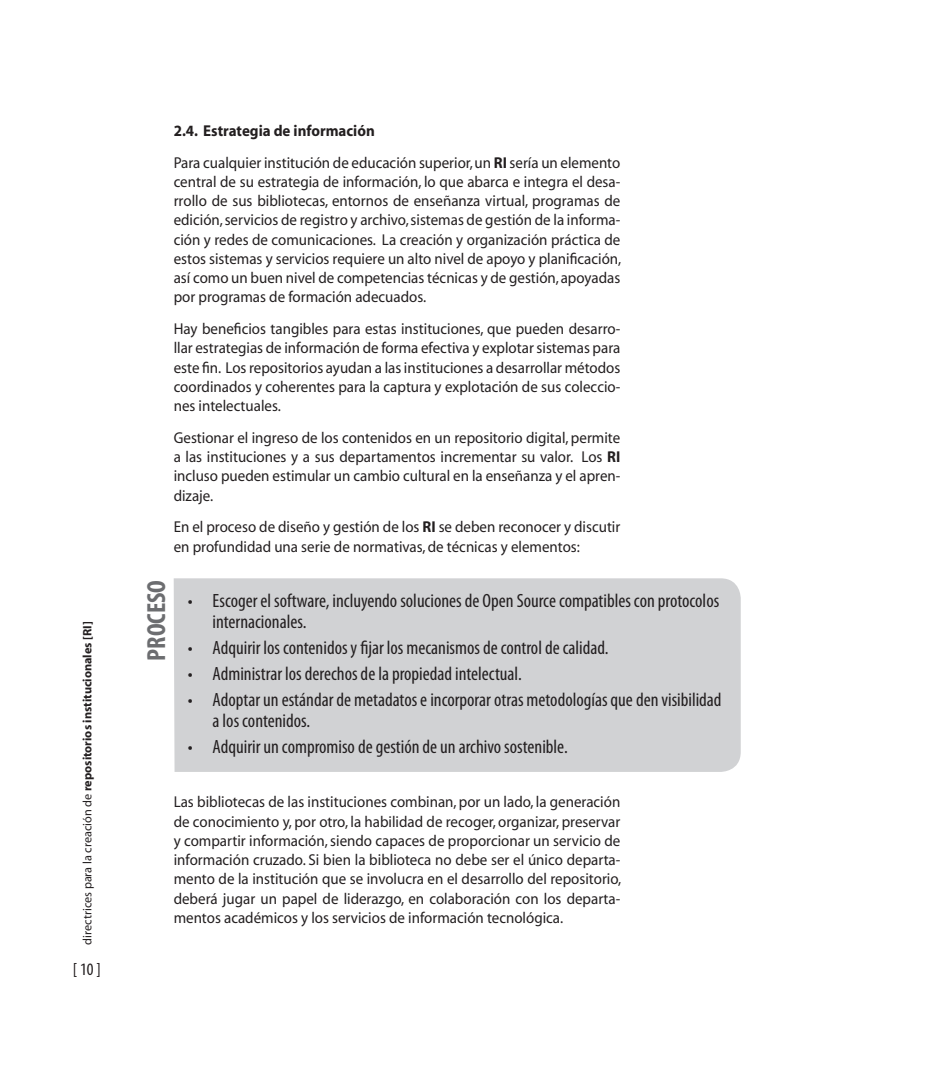
<style>
.page{position:relative;width:943px;height:1092px;background:#fff}
.page>*{position:absolute;margin:0;border:0;box-sizing:border-box;transform-origin:0 0}
.t1{font:700 condensed 26.25px "Myriad Pro";color:#6c6d70}
.t2{font:condensed 19.25px/21px "Myriad Pro";color:#231f20}
.t3{font:condensed 17.5px "Myriad Pro";color:#231f20}
.t4{font:15.75px/19.2px "Myriad";color:#231f20;text-align:justify;scale:.95 1}
.t5{font:700 12.25px "Myriad";color:#231f20}
.s1{font-weight:400}
.s2{font-weight:700}
</style>
<div class="page">
<div style="left:174px;top:578px;width:566px;height:193px;background:#d1d2d4"></div>
<p class="t5" style="left:81px;top:944px;width:325px;rotate:-90deg"><span class="s1">directrices para la creación de</span> repositorios institucionales [RI]</p>
<p class="t3" style="left:73px;top:958px;width:29px">[ 10]</p>
<p class="t4" style="left:174px;top:115px;width:471px;line-height:31.7px"><span class="s2">2.4. Estrategia de información<br></span>Para cualquier institución de educación superior, un <span class="s2">RI</span> sería un elemento</p>
<p class="t4" style="left:174px;top:173px;width:472px">central de su estrategia de información, lo que abarca e integra el desa&shy;rrollo de sus bibliotecas, entornos de enseñanza virtual, programas de edición, servicios de registro y archivo, sistemas de gestión de la informa&shy;ción y redes de comunicaciones. La creación y organización práctica de estos sistemas y servicios requiere un alto nivel de apoyo y planificación, así como un buen nivel de competencias técnicas y de gestión, apoyadas por programas de formación adecuados.</p>
<p class="t4" style="left:174px;top:320px;width:472px">Hay beneficios tangibles para estas instituciones, que pueden desarro&shy;llar estrategias de información de forma efectiva y explotar sistemas para este fin. Los repositorios ayudan a las instituciones a desarrollar métodos coordinados y coherentes para la captura y explotación de sus coleccio&shy;nes intelectuales.</p>
<p class="t4" style="left:174px;top:428px;width:471px">Gestionar el ingreso de los contenidos en un repositorio digital, permite a las instituciones y a sus departamentos incrementar su valor. Los <span class="s2">RI </span>incluso pueden estimular un cambio cultural en la enseñanza y el apren&shy;dizaje.</p>
<p class="t4" style="left:174px;top:518px;width:471px">En el proceso de diseño y gestión de los <span class="s2">RI</span> se deben reconocer y discutir en profundidad una serie de normativas, de técnicas y elementos:</p>
<h1 class="t1" style="left:140px;top:660px;width:82px;rotate:-90deg">PROCESO</h1>
<p class="t2" style="left:213px;top:590px;width:508px;text-indent:-25px">• Escoger el software, incluyendo soluciones de Open Source compatibles con protocolos internacionales.</p>
<p class="t2" style="left:188px;top:637px;width:422px">• Adquirir los contenidos y fijar los mecanismos de control de calidad.</p>
<p class="t2" style="left:188px;top:663px;width:335px">• Administrar los derechos de la propiedad intelectual.</p>
<p class="t2" style="left:213px;top:689px;width:510px;text-indent:-25px">• Adoptar un estándar de metadatos e incorporar otras metodologías que den visibilidad a los contenidos.</p>
<p class="t2" style="left:188px;top:736px;width:381px">• Adquirir un compromiso de gestión de un archivo sostenible.</p>
<p class="t4" style="left:174px;top:793px;width:472px">Las bibliotecas de las instituciones combinan, por un lado, la generación de conocimiento y, por otro, la habilidad de recoger, organizar, preservar y compartir información, siendo capaces de proporcionar un servicio de información cruzado. Si bien la biblioteca no debe ser el único departa&shy;mento de la institución que se involucra en el desarrollo del repositorio, deberá jugar un papel de liderazgo, en colaboración con los departa&shy;mentos académicos y los servicios de información tecnológica.</p>
</div>
